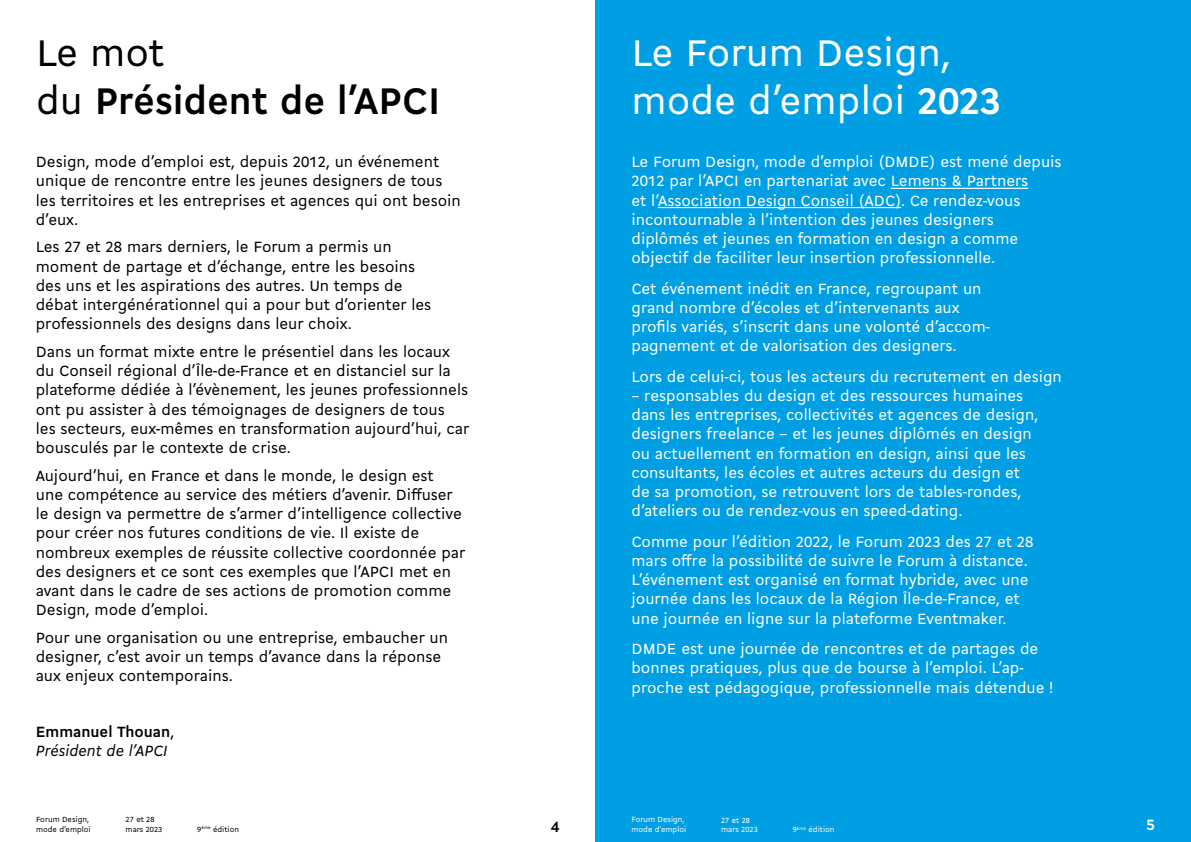
<style>
.page{position:relative;width:1191px;height:842px;background:#fff}
.page>*{position:absolute;margin:0;border:0;box-sizing:border-box;transform-origin:0 0}
.t1{font:40px/48px "Cogito";color:#fff}
.t2{font:700 40px/48px "Cogito";color:#000}
.t3{font:16px/19.2px "Cogito";color:#fff}
.t4{font:16px/19.2px "Cogito";color:#000}
.t5{font:italic 16px/19.2px "Cogito";color:#000}
.t6{font:700 16px "Cogito";color:#000}
.t7{font:700 16px "Cogito";color:#fff}
.t8{font:8px/9.6px "Cogito";color:#000}
.t9{font:8px/9.6px "Cogito";color:#fff}
.s1{font-weight:400}
.s2{font-weight:700;font-style:normal}
.s3{font-style:normal}
.s4{font-weight:700}
</style>
<div class="page">
<div style="left:595px;top:0;width:596px;height:842px;background:#009fe3"></div>
<hr style="left:891px;top:188px;width:137px;height:1px;background:#fff">
<hr style="left:658px;top:207px;width:243px;height:1px;background:#fff">
<h1 class="t2" style="left:36px;top:26px;width:406px"><span class="s1">Le mot<br>du</span> Président de l’APCI</h1>
<p class="t4" style="left:36px;top:151px;width:426px">Design, mode d’emploi est, depuis 2012, un événement unique de rencontre entre les jeunes designers de tous les territoires et les entreprises et agences qui ont besoin d’eux.</p>
<p class="t4" style="left:36px;top:237px;width:397px">Les 27 et 28 mars derniers, le Forum a permis un moment de partage et d’échange, entre les besoins des uns et les aspirations des autres. Un temps de débat intergénérationnel qui a pour but d’orienter les professionnels des designs dans leur choix.</p>
<p class="t4" style="left:36px;top:341px;width:435px">Dans un format mixte entre le présentiel dans les locaux du Conseil régional d’Île-de-France et en distanciel sur la plateforme dédiée à l’évènement, les jeunes professionnels ont pu assister à des témoignages de designers de tous<br>les secteurs, eux-mêmes en transformation aujourd’hui, car bousculés par le contexte de crise.</p>
<p class="t4" style="left:36px;top:465px;width:431px">Aujourd’hui, en France et dans le monde, le design est<br>une compétence au service des métiers d’avenir. Diffuser le design va permettre de s’armer d’intelligence collective pour créer nos futures conditions de vie. Il existe de nombreux exemples de réussite collective coordonnée par des designers et ce sont ces exemples que l’APCI met en avant dans le cadre de ses actions de promotion comme Design, mode d’emploi.</p>
<p class="t4" style="left:36px;top:627px;width:414px">Pour une organisation ou une entreprise, embaucher un designer, c’est avoir un temps d’avance dans la réponse aux enjeux contemporains.</p>
<p class="t5" style="left:36px;top:721px;width:140px"><span class="s2">Emmanuel Thouan</span><span class="s3">,<br></span>Président de l’APCI</p>
<h1 class="t1" style="left:631px;top:26px;width:371px">Le Forum Design, mode d’emploi <span class="s4">2023</span></h1>
<p class="t3" style="left:631px;top:151px;width:431px">Le Forum Design, mode d’emploi (DMDE) est mené depuis 2012 par l’APCI en partenariat avec Lemens &amp; Partners<br>et l’Association Design Conseil (ADC). Ce rendez-vous incontournable à l’intention des jeunes designers diplômés et jeunes en formation en design a comme objectif de faciliter leur insertion professionnelle.</p>
<p class="t3" style="left:631px;top:278px;width:360px">Cet événement inédit en France, regroupant un grand nombre d’écoles et d’intervenants aux profils variés, s’inscrit dans une volonté d’accom&shy;pagnement et de valorisation des designers.</p>
<p class="t3" style="left:631px;top:366px;width:432px">Lors de celui-ci, tous les acteurs du recrutement en design</p>
<p class="t3" style="left:631px;top:385px;width:408px">– responsables du design et des ressources humaines dans les entreprises, collectivités et agences de design, designers freelance – et les jeunes diplômés en design ou actuellement en formation en design, ainsi que les consultants, les écoles et autres acteurs du design et de sa promotion, se retrouvent lors de tables-rondes, d’ateliers ou de rendez-vous en speed-dating.</p>
<p class="t3" style="left:631px;top:531px;width:403px">Comme pour l’édition 2022, le Forum 2023 des 27 et 28 mars offre la possibilité de suivre le Forum à distance.<br>L’événement est organisé en format hybride, avec une journée dans les locaux de la Région Île-de-France, et une journée en ligne sur la plateforme Eventmaker.</p>
<p class="t3" style="left:631px;top:638px;width:423px">DMDE est une journée de rencontres et de partages de bonnes pratiques, plus que de bourse à l’emploi. L’ap&shy;proche est pédagogique, professionnelle mais détendue !</p>
<p class="t8" style="left:36px;top:814px;width:56px">Forum Design, mode d’emploi</p>
<p class="t8" style="left:197px;top:824px;width:43px">9<sup>ème</sup> édition</p>
<p class="t9" style="left:631px;top:814px;width:56px">Forum Design, mode d’emploi</p>
<p class="t8" style="left:126px;top:814px;width:38px">27 et 28 mars 2023</p>
<p class="t6" style="left:551px;top:815px;width:10px">4</p>
<p class="t9" style="left:792px;top:824px;width:43px">9<sup>ème</sup> édition</p>
<p class="t7" style="left:1146px;top:814px;width:10px">5</p>
<p class="t9" style="left:721px;top:815px;width:38px">27 et 28 mars 2023</p>
</div>
